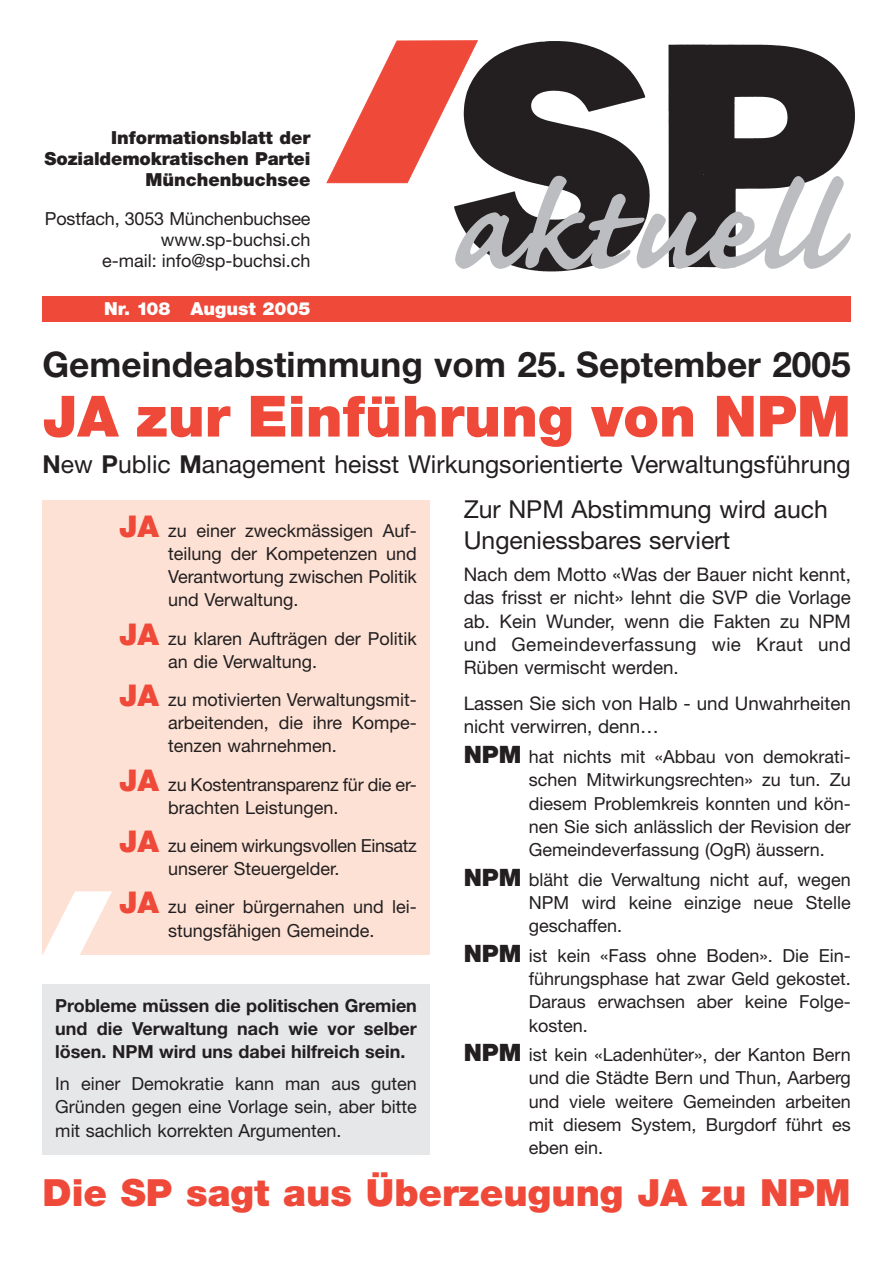
<style>
.page{position:relative;width:893px;height:1263px;background:#fff}
.page>*{position:absolute;margin:0;border:0;box-sizing:border-box;transform-origin:0 0}
.t1{font:900 57px "Helvetica Neue";color:#ef4939}
.t2{font:900 37.5px "Helvetica Neue";color:#ef4939}
.t3{font:700 35.25px "Helvetica Neue";color:#231f20}
.t4{font:24.75px/31.5px "Helvetica Neue";color:#231f20}
.t5{font:18.75px/23.2px "Helvetica Neue";color:#231f20;text-align:justify}
.t6{font:18px/23.2px "Helvetica Neue";color:#231f20;text-align:justify}
.t7{font:700 18px/23.2px "Helvetica Neue";color:#231f20;text-align:justify}
.t8{font:900 18px/21px "Helvetica Neue";color:#231f20;text-align:right}
.t9{font:900 18px "Helvetica Neue";color:#fff}
.s1{font-weight:700}
.s2{font-weight:900;font-size:30px;color:#ef4939}
.s3{font-weight:900;font-size:24px}
</style>
<div class="page">
<div style="left:43px;top:296px;width:807px;height:26px;background:#ef4939"></div>
<svg style="left:326px;top:40px;width:525px;height:230px"></svg>
<div style="left:43px;top:500px;width:386px;height:455px;background:#fde1d4"></div>
<div style="left:43px;top:985px;width:386px;height:170px;background:#e6e7e9"></div>
<svg style="left:43px;top:891px;width:69px;height:64px"></svg>
<p class="t8" style="left:45px;top:129px;width:267px">Informationsblatt der<br>Sozialdemokratischen Partei<br>Münchenbuchsee</p>
<p class="t6" style="left:45px;top:210px;width:267px;line-height:21px;text-align:right">Postfach, 3053 Münchenbuchsee www.sp-buchsi.ch<br>e-mail: info@sp-buchsi.ch</p>
<p class="t9" style="left:104px;top:302px;width:208px">Nr. 108 August 2005</p>
<h3 class="t3" style="left:43px;top:351px;width:809px">Gemeindeabstimmung vom 25. September 2005</h3>
<h1 class="t1" style="left:43px;top:396px;width:809px">JA zur Einführung von NPM</h1>
<h3 class="t4" style="left:43px;top:450px;width:809px"><span class="s1">N</span>ew <span class="s1">P</span>ublic <span class="s1">M</span>anagement heisst Wirkungsorientierte Verwaltungsführung</h3>
<p class="t6" style="left:168px;top:520px;width:250px;text-indent:-49px"><span class="s2">JA</span> zu einer zweckmässigen Auf&shy;teilung der Kompetenzen und Verantwortung zwischen Politik und Verwaltung.</p>
<p class="t6" style="left:168px;top:628px;width:250px;text-indent:-49px"><span class="s2">JA</span> zu klaren Aufträgen der Politik an die Verwaltung.</p>
<p class="t6" style="left:168px;top:690px;width:250px;text-indent:-49px"><span class="s2">JA</span> zu motivierten Verwaltungsmit&shy;arbeitenden, die ihre Kompe&shy;tenzen wahrnehmen.</p>
<p class="t6" style="left:168px;top:774px;width:250px;text-indent:-49px"><span class="s2">JA</span> zu Kostentransparenz für die er&shy;brachten Leistungen.</p>
<p class="t6" style="left:168px;top:836px;width:250px;text-indent:-49px"><span class="s2">JA</span> zu einem wirkungsvollen Einsatz unserer Steuergelder.</p>
<p class="t6" style="left:119px;top:897px;width:299px;text-align:center"><span class="s2">JA</span> zu einer bürgernahen und lei&shy;stungsfähigen Gemeinde.</p>
<h3 class="t4" style="left:463px;top:496px;width:365px">Zur NPM Abstimmung wird auch<br>Ungeniessbares serviert</h3>
<p class="t5" style="left:463px;top:565px;width:388px">Nach dem Motto «Was der Bauer nicht kennt, das frisst er nicht» lehnt die SVP die Vorlage ab. Kein Wunder, wenn die Fakten zu NPM und Gemeindeverfassung wie Kraut und Rüben vermischt werden.</p>
<p class="t5" style="left:463px;top:694px;width:388px">Lassen Sie sich von Halb - und Unwahrheiten nicht verwirren, denn…</p>
<p class="t6" style="left:529px;top:747px;width:323px;text-indent:-65px"><span class="s3">NPM</span> hat nichts mit «Abbau von demokrati&shy;schen Mitwirkungsrechten» zu tun. Zu diesem Problemkreis konnten und kön&shy;nen Sie sich anlässlich der Revision der Gemeindeverfassung (OgR) äussern.</p>
<p class="t6" style="left:529px;top:869px;width:323px;text-indent:-65px"><span class="s3">NPM</span> bläht die Verwaltung nicht auf, wegen NPM wird keine einzige neue Stelle geschaffen.</p>
<p class="t6" style="left:529px;top:946px;width:323px;text-indent:-65px"><span class="s3">NPM</span> ist kein «Fass ohne Boden». Die Ein&shy;führungsphase hat zwar Geld gekostet.<br>Daraus erwachsen aber keine Folge&shy;kosten.</p>
<p class="t6" style="left:529px;top:1045px;width:323px;text-indent:-65px"><span class="s3">NPM</span> ist kein «Ladenhüter», der Kanton Bern und die Städte Bern und Thun, Aarberg und viele weitere Gemeinden arbeiten mit diesem System, Burgdorf führt es eben ein.</p>
<h2 class="t2" style="left:43px;top:1179px;width:809px">Die SP sagt aus Überzeugung JA zu NPM</h2>
<p class="t7" style="left:55px;top:996px;width:363px">Probleme müssen die politischen Gremien und die Verwaltung nach wie vor selber lösen. NPM wird uns dabei hilfreich sein.</p>
<p class="t6" style="left:55px;top:1074px;width:363px">In einer Demokratie kann man aus guten Gründen gegen eine Vorlage sein, aber bitte mit sachlich korrekten Argumenten.</p>
</div>
